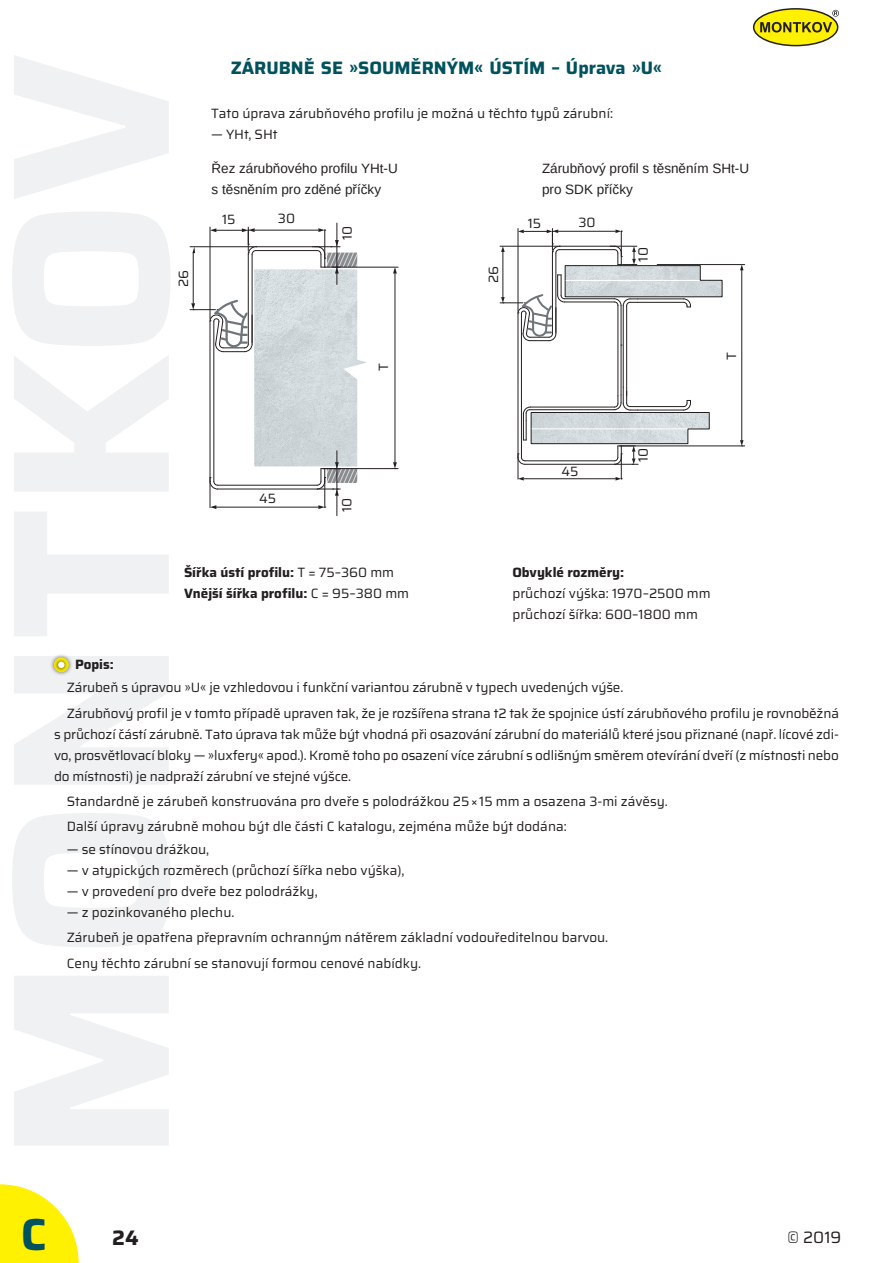
<style>
.page{position:relative;width:893px;height:1263px;background:#fff}
.page>*{position:absolute;margin:0;border:0;box-sizing:border-box;transform-origin:0 0}
.t1{font:700 45px "Saira";color:#00525d}
.t2{font:700 21px "Saira";color:#231f20}
.Titulek{font:700 18px "Saira";color:#00525d}
.t3{font:16.5px "Saira";color:#231f20}
.Body_1{font:13.5px/21px "Saira";color:#231f20;text-align:justify}
.t4{font:13.5px/21px "Liberation Sans";color:#231f20}
.Body_1-2{font:700 13.5px "Saira";color:#231f20}
.s1{font-weight:400}
</style>
<div class="page">
<div style="left:754px;top:9px;width:84px;height:37px;background:#fff101;border-radius:50%"></div>
<div style="left:753px;top:8px;width:85px;height:38px;border:2px solid #231f20;border-radius:50%"></div>
<svg style="left:760px;top:10px;width:79px;height:22px"></svg>
<svg style="left:0;top:1184px;width:79px;height:79px"></svg>
<svg style="left:12px;top:55px;width:158px;height:1090px;fill:#f0f1f2"></svg>
<hr style="left:210px;top:478px;width:1px;height:30px;background:#231f20">
<hr style="left:324px;top:478px;width:1px;height:30px;background:#231f20">
<hr style="left:216px;top:507px;width:102px;height:1px;background:#231f20">
<svg style="left:210px;top:505px;width:6px;height:4px"></svg>
<svg style="left:318px;top:505px;width:8px;height:4px"></svg>
<hr style="left:336px;top:223px;width:1px;height:62px;background:#231f20">
<hr style="left:333px;top:267px;width:65px;height:1px;background:#231f20">
<hr style="left:334px;top:468px;width:64px;height:1px;background:#231f20">
<hr style="left:395px;top:273px;width:1px;height:189px;background:#231f20">
<svg style="left:393px;top:267px;width:4px;height:6px"></svg>
<svg style="left:393px;top:462px;width:4px;height:7px"></svg>
<hr style="left:657px;top:264px;width:88px;height:1px;background:#231f20">
<hr style="left:623px;top:445px;width:122px;height:1px;background:#231f20">
<hr style="left:741px;top:270px;width:1px;height:170px;background:#231f20">
<svg style="left:740px;top:265px;width:4px;height:5px"></svg>
<svg style="left:740px;top:440px;width:4px;height:6px"></svg>
<hr style="left:518px;top:313px;width:1px;height:144px;background:#231f20">
<hr style="left:521px;top:313px;width:1px;height:144px;background:#231f20">
<hr style="left:621px;top:306px;width:1px;height:89px;background:#231f20">
<hr style="left:618px;top:305px;width:1px;height:91px;background:#231f20">
<hr style="left:626px;top:306px;width:1px;height:90px;background:#231f20">
<hr style="left:623px;top:306px;width:1px;height:81px;background:#231f20">
<svg style="left:517px;top:387px;width:193px;height:93px"></svg>
<hr style="left:532px;top:428px;width:155px;height:1px;background:#fff">
<div style="left:49px;top:653px;width:24px;height:23px;background:#231f20;opacity:.75"></div>
<svg style="left:53px;top:657px;width:16px;height:15px"></svg>
<svg style="left:58px;top:662px;width:6px;height:6px"></svg>
<svg style="left:190px;top:227px;width:188px;height:269px"></svg>
<svg style="left:500px;top:228px;width:223px;height:118px"></svg>
<hr style="left:336px;top:451px;width:1px;height:65px;background:#231f20">
<p class="Titulek" style="left:231px;top:54px;width:433px">ZÁRUBNĚ SE »SOUMĚRNÝM« ÚSTÍM – Úprava »U«</p>
<p class="Body_1" style="left:211px;top:103px;width:403px">Tato úprava zárubňového profilu je možná u těchto typů zárubní:</p>
<p class="Body_1" style="left:211px;top:124px;width:68px">— YHt, SHt</p>
<p class="t4" style="left:212px;top:158px;width:188px">Řez zárubňového profilu YHt-U s těsněním pro zděné příčky</p>
<p class="Body_1" style="left:173px;top:287px;width:19px;rotate:-90deg">26</p>
<p class="Body_1" style="left:222px;top:208px;width:15px">15</p>
<p class="Body_1" style="left:278px;top:208px;width:19px">30</p>
<p class="Body_1" style="left:336px;top:240px;width:16px;rotate:-90deg">10</p>
<p class="Body_1" style="left:373px;top:371px;width:9px;rotate:-90deg">T</p>
<p class="Body_1" style="left:259px;top:488px;width:19px">45</p>
<p class="Body_1" style="left:336px;top:512px;width:16px;rotate:-90deg">10</p>
<p class="Body_1-2" style="left:184px;top:561px;width:212px">Šířka ústí profilu: <span class="s1">T = 75–360 mm</span></p>
<p class="Body_1-2" style="left:184px;top:582px;width:227px">Vnější šířka profilu: <span class="s1">C = 95–380 mm</span></p>
<p class="Body_1" style="left:483px;top:283px;width:19px;rotate:-90deg">26</p>
<p class="t4" style="left:542px;top:158px;width:209px">Zárubňový profil s těsněním SHt-U pro SDK příčky</p>
<p class="Body_1" style="left:528px;top:212px;width:15px">15</p>
<p class="Body_1" style="left:578px;top:212px;width:19px">30</p>
<p class="Body_1" style="left:632px;top:262px;width:16px;rotate:-90deg">10</p>
<p class="Body_1" style="left:721px;top:360px;width:9px;rotate:-90deg">T</p>
<p class="Body_1" style="left:561px;top:461px;width:19px">45</p>
<p class="Body_1" style="left:632px;top:462px;width:16px;rotate:-90deg">10</p>
<p class="Body_1-2" style="left:512px;top:561px;width:113px">Obvyklé rozměry:</p>
<p class="Body_1" style="left:512px;top:582px;width:200px">průchozí výška: 1970–2500 mm</p>
<p class="Body_1" style="left:512px;top:603px;width:187px">průchozí šířka: 600–1800 mm</p>
<p class="Body_1-2" style="left:75px;top:654px;width:40px">Popis:</p>
<p class="Body_1" style="left:67px;top:677px;width:558px">Zárubeň s úpravou »U« je vzhledovou i funkční variantou zárubně v typech uvedených výše.</p>
<p class="Body_1" style="left:54px;top:702px;width:786px;text-indent:13px">Zárubňový profil je v tomto případě upraven tak, že je rozšířena strana t2 tak že spojnice ústí zárubňového profilu je rovnoběžná s průchozí částí zárubně. Tato úprava tak může být vhodná při osazování zárubní do materiálů které jsou přiznané (např. lícové zdi&shy;vo, prosvětlovací bloky — »luxfery« apod.). Kromě toho po osazení více zárubní s odlišným směrem otevírání dveří (z místnosti nebo do místnosti) je nadpraží zárubní ve stejné výšce.</p>
<p class="Body_1" style="left:67px;top:790px;width:603px">Standardně je zárubeň konstruována pro dveře s polodrážkou 25×15 mm a osazena 3-mi závěsy.</p>
<p class="Body_1" style="left:67px;top:816px;width:501px">Další úpravy zárubně mohou být dle části C katalogu, zejména může být dodána:</p>
<p class="Body_1" style="left:67px;top:839px;width:144px">— se stínovou drážkou,</p>
<p class="Body_1" style="left:67px;top:860px;width:339px">— v atypických rozměrech (průchozí šířka nebo výška),</p>
<p class="Body_1" style="left:67px;top:881px;width:252px">— v provedení pro dveře bez polodrážky,</p>
<p class="Body_1" style="left:67px;top:902px;width:169px">— z pozinkovaného plechu.</p>
<p class="Body_1" style="left:67px;top:927px;width:543px">Zárubeň je opatřena přepravním ochranným nátěrem základní vodouředitelnou barvou.</p>
<p class="Body_1" style="left:67px;top:952px;width:356px">Ceny těchto zárubní se stanovují formou cenové nabídky.</p>
<h1 class="t1" style="left:21px;top:1199px;width:27px">C</h1>
<h2 class="t2" style="left:112px;top:1221px;width:28px">24</h2>
<p class="t3" style="left:787px;top:1225px;width:56px">© 2019</p>
</div>
